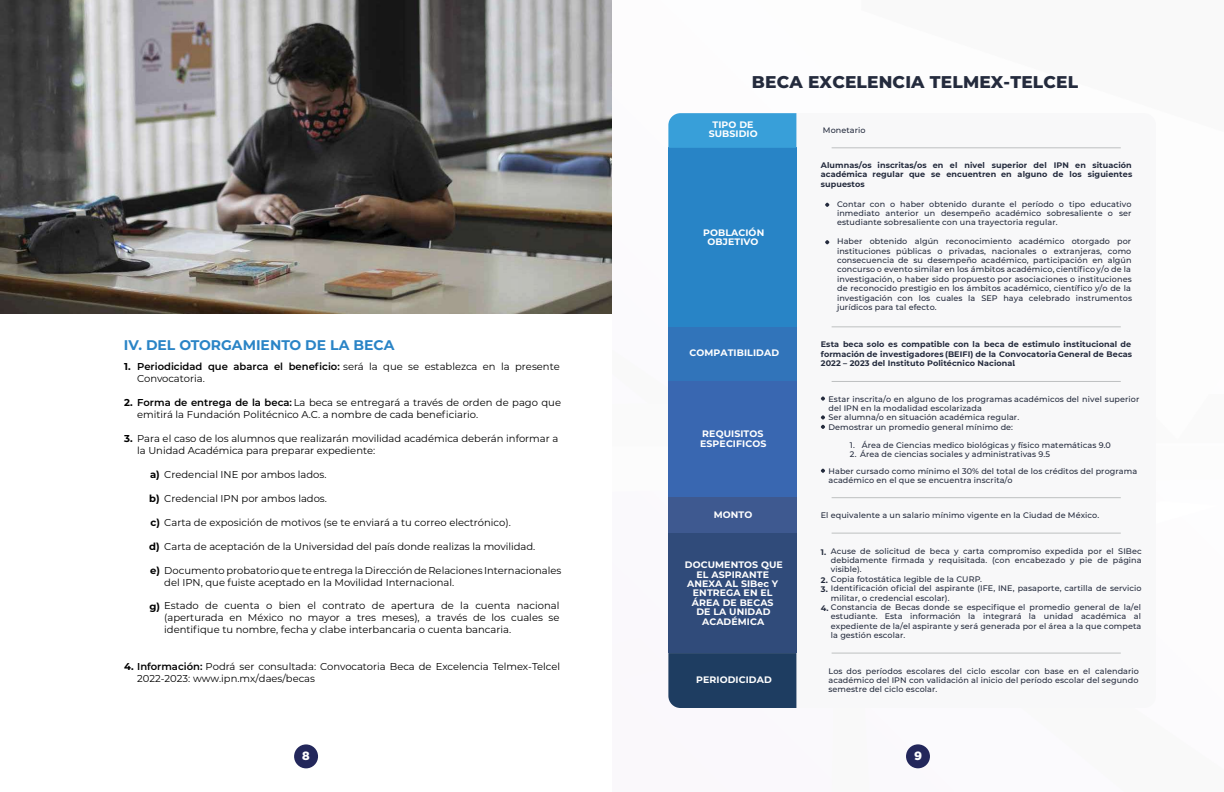
<style>
.page{position:relative;width:1224px;height:792px;background:#fff}
.page>*{position:absolute;margin:0;border:0;box-sizing:border-box;transform-origin:0 0}
.t1{font:800 17px "Montserrat";letter-spacing:.01em;color:#242b3d}
.t2{font:700 14px "Montserrat";color:#2a84c6}
.t3{font:900 12px "Gotham";color:#fff}
.t4{font:10px/12px "Montserrat";color:#000}
.t5{font:700 10px "Montserrat";color:#000}
.t6{font:700 9.4px/9.4px "Montserrat";letter-spacing:.01em;color:#fff;text-align:center}
.t7{font:500 8px/9.4px "Montserrat";letter-spacing:.01em;color:#242b3d}
.t8{font:700 8px/9.4px "Montserrat";letter-spacing:.01em;color:#242b3d;text-align:justify}
.s1{font-weight:600}
.s2{font-weight:700}
</style>
<div class="page">
<div style="left:906px;top:744px;width:24px;height:24px;background:#23275b;border-radius:50%"></div>
<div style="left:294px;top:744px;width:24px;height:24px;background:#23275b;border-radius:50%"></div>
<svg style="left:796px;top:113px;width:325px;height:595px"></svg>
<div style="left:668px;top:653px;width:128px;height:55px;background:#1e3d61"></div>
<div style="left:668px;top:148px;width:128px;height:179px;background:#2884c6"></div>
<div style="left:668px;top:327px;width:128px;height:54px;background:#3174ba"></div>
<div style="left:668px;top:381px;width:128px;height:117px;background:#3967b1"></div>
<div style="left:668px;top:498px;width:128px;height:35px;background:#3e5990"></div>
<div style="left:668px;top:533px;width:128px;height:120px;background:#304b7a"></div>
<hr style="left:832px;top:147px;width:289px;height:1px;background:#bdc0c0">
<hr style="left:832px;top:326px;width:289px;height:1px;background:#bdc0c0">
<hr style="left:832px;top:381px;width:289px;height:1px;background:#bdc0c0">
<hr style="left:832px;top:497px;width:289px;height:1px;background:#bdc0c0">
<hr style="left:832px;top:533px;width:289px;height:1px;background:#bdc0c0">
<hr style="left:832px;top:653px;width:289px;height:1px;background:#bdc0c0">
<svg style="left:821px;top:396px;width:4px;height:5px"></svg>
<svg style="left:821px;top:415px;width:4px;height:14px"></svg>
<svg style="left:821px;top:469px;width:4px;height:4px"></svg>
<svg style="left:825px;top:203px;width:4px;height:4px"></svg>
<svg style="left:825px;top:240px;width:4px;height:4px"></svg>
<div style="left:668px;top:113px;width:128px;height:35px;background:#389fd9"></div>
<img style="left:0;top:0;width:612px;height:314px">
<h1 class="t1" style="left:752px;top:69px;width:328px">BECA EXCELENCIA TELMEX-TELCEL</h1>
<h2 class="t2" style="left:124px;top:334px;width:272px">IV. DEL OTORGAMIENTO DE LA BECA</h2>
<p class="t4" style="left:137px;top:360px;width:424px"><span class="s1">Periodicidad que abarca el beneficio:</span> será la que se establezca en la presente<br>Convocatoria.</p>
<p class="t4" style="left:137px;top:396px;width:425px;text-indent:-13px"><span class="s2">2.</span> <span class="s1">Forma de entrega de la beca:</span> La beca se entregará a través de orden de pago que emitirá la Fundación Politécnico A.C. a nombre de cada beneficiario.</p>
<p class="t4" style="left:137px;top:432px;width:423px;text-indent:-13px"><span class="s2">3.</span> Para el caso de los alumnos que realizarán movilidad académica deberán informar a la Unidad Académica para preparar expediente:</p>
<p class="t5" style="left:124px;top:359px;width:8px">1.</p>
<p class="t4" style="left:150px;top:468px;width:178px"><span class="s2">a)</span> Credencial INE por ambos lados.</p>
<p class="t4" style="left:164px;top:492px;width:164px">Credencial IPN por ambos lados.</p>
<p class="t4" style="left:150px;top:516px;width:362px"><span class="s2">c)</span> Carta de exposición de motivos (se te enviará a tu correo electrónico).</p>
<p class="t4" style="left:164px;top:540px;width:373px">Carta de aceptación de la Universidad del país donde realizas la movilidad.</p>
<p class="t4" style="left:164px;top:564px;width:399px;text-indent:-14px"><span class="s2">e)</span> Documentoprobatorioque teentrega la Direcciónde Relaciones Internacionales del IPN, que fuiste aceptado en la Movilidad Internacional.</p>
<p class="t5" style="left:149px;top:491px;width:12px">b)</p>
<p class="t5" style="left:149px;top:539px;width:12px">d)</p>
<p class="t4" style="left:164px;top:599px;width:397px;text-align:justify;text-indent:-15px"><span class="s2">g)</span> Estado de cuenta o bien el contrato de apertura de la cuenta nacional (aperturada en México no mayor a tres meses), a través de los cuales se identifique tu nombre, fecha y clabe interbancaria o cuenta bancaria.</p>
<p class="t4" style="left:137px;top:660px;width:424px;text-indent:-13px"><span class="s2">4.</span> <span class="s1">Información:</span> Podrá ser consultada: Convocatoria Beca de Excelencia Telmex-Telcel<br>2022-2023: www.ipn.mx/daes/becas</p>
<p class="t6" style="left:709px;top:119px;width:51px">TIPO DE<br>SUBSIDIO</p>
<p class="t6" style="left:703px;top:227px;width:63px">POBLACIÓN<br>OBJETIVO</p>
<p class="t7" style="left:823px;top:125px;width:44px">Monetario</p>
<p class="t8" style="left:821px;top:160px;width:313px">Alumnas/os inscritas/os en el nivel superior del IPN en situación académica regular que se encuentren en alguno de los siguientes supuestos</p>
<p class="t7" style="left:837px;top:199px;width:296px;text-align:justify">Contar con o haber obtenido durante el período o tipo educativo inmediato anterior un desempeño académico sobresaliente o ser estudiante sobresaliente con una trayectoria regular.</p>
<p class="t7" style="left:837px;top:236px;width:296px">Haber obtenido algún reconocimiento académico otorgado por instituciones públicas o privadas, nacionales o extranjeras, como consecuencia de su desempeño académico, participación en algún concurso o evento similar en los ámbitos académico, científico y/o de la investigación, o haber sido propuesto por asociaciones o instituciones de reconocido prestigio en los ámbitos académico, científico y/o de la investigación con los cuales la SEP haya celebrado instrumentos jurídicos para tal efecto.</p>
<p class="t6" style="left:689px;top:348px;width:91px">COMPATIBILIDAD</p>
<p class="t8" style="left:821px;top:339px;width:313px">Esta beca solo es compatible con la beca de estimulo institucional de formación de investigadores (BEIFI) de la Convocatoria General de Becas 2022 – 2023 del Instituto Politécnico Nacional.</p>
<p class="t6" style="left:700px;top:429px;width:68px;text-align:left">REQUISITOS<br>ESPECIFICOS</p>
<p class="t6" style="left:714px;top:509px;width:40px">MONTO</p>
<p class="t6" style="left:685px;top:560px;width:100px">DOCUMENTOS QUE<br>EL ASPIRANTE<br>ANEXA AL SIBec Y<br>ENTREGA EN EL<br>ÁREA DE BECAS<br>DE LA UNIDAD<br>ACADÉMICA</p>
<p class="t6" style="left:696px;top:675px;width:77px">PERIODICIDAD</p>
<p class="t7" style="left:829px;top:394px;width:312px">Estar inscrita/o en alguno de los programas académicos del nivel superior del IPN en la modalidad escolarizada<br>Ser alumna/o en situación académica regular.<br>Demostrar un promedio general mínimo de:</p>
<p class="t7" style="left:829px;top:466px;width:310px">Haber cursado como mínimo el 30% del total de los créditos del programa académico en el que se encuentra inscrita/o</p>
<p class="t7" style="left:850px;top:440px;width:262px">1. Área de Ciencias medico biológicas y físico matemáticas 9.0</p>
<p class="t7" style="left:850px;top:449px;width:202px">2. Área de ciencias sociales y administrativas 9.5</p>
<p class="t7" style="left:821px;top:510px;width:280px">El equivalente a un salario mínimo vigente en la Ciudad de México.</p>
<p class="t7" style="left:831px;top:546px;width:312px">Acuse de solicitud de beca y carta compromiso expedida por el SIBec debidamente firmada y requisitada. (con encabezado y pie de página visible).<br>Copia fotostática legible de la CURP.<br>Identificación oficial del aspirante (IFE, INE, pasaporte, cartilla de servicio militar, o credencial escolar).<br>Constancia de Becas donde se especifique el promedio general de la/el estudiante. Esta información la integrará la unidad académica al expediente de la/el aspirante y será generada por el área a la que competa la gestión escolar.</p>
<p class="t8" style="left:821px;top:547px;width:7px">1.</p>
<p class="t8" style="left:821px;top:575px;width:8px">2.<br>3.</p>
<p class="t8" style="left:821px;top:603px;width:9px">4.</p>
<p class="t7" style="left:828px;top:666px;width:312px;text-align:justify">Los dos períodos escolares del ciclo escolar con base en el calendario académico del IPN con validación al inicio del período escolar del segundo semestre del ciclo escolar.</p>
<h3 class="t3" style="left:302px;top:749px;width:9px">8</h3>
<h3 class="t3" style="left:914px;top:749px;width:9px">9</h3>
</div>
